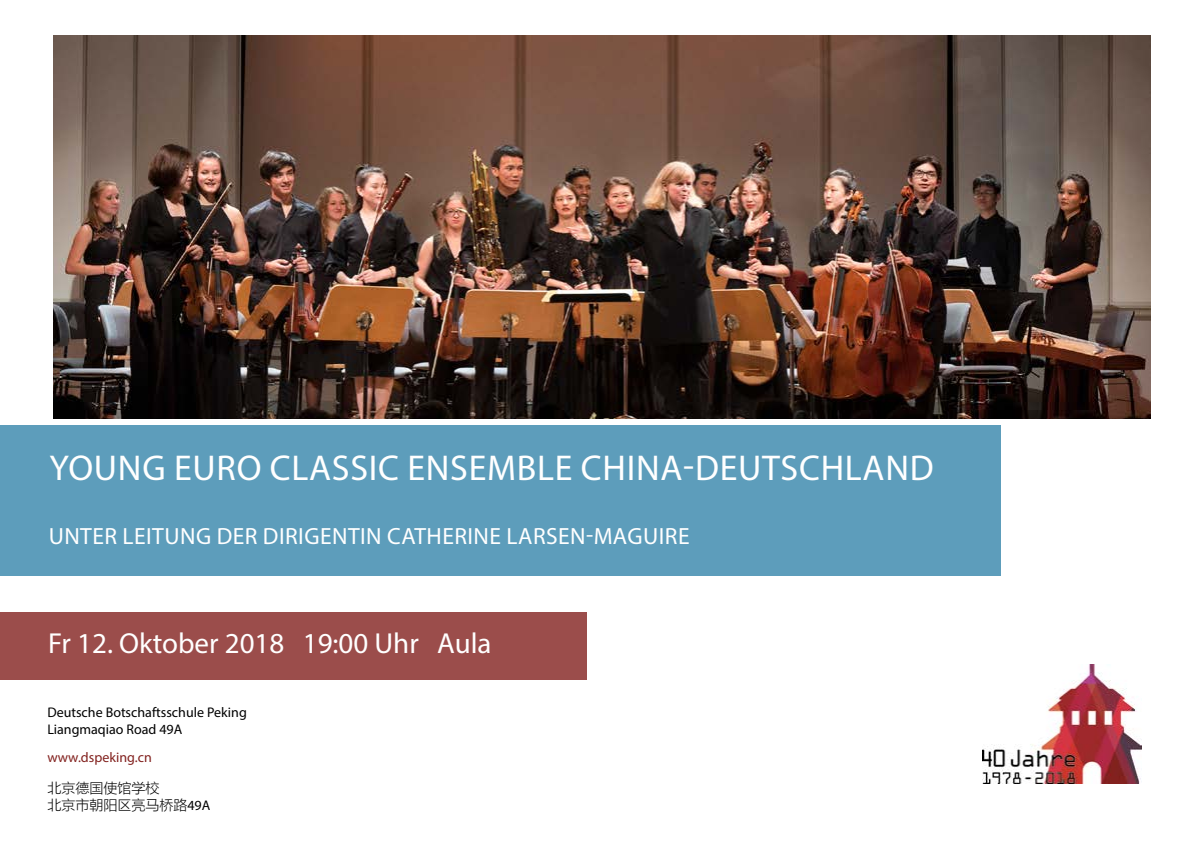
<style>
.page{position:relative;width:1191px;height:842px;background:#fff}
.page>*{position:absolute;margin:0;border:0;box-sizing:border-box;transform-origin:0 0}
.t1{font:36px "Myriad Pro";letter-spacing:.02em;color:#fff}
.t2{font:29px "Myriad Pro";color:#fff}
.t3{font:23.5px "Myriad Pro";letter-spacing:.02em;color:#fff}
.t4{font:14px/16.8px "Myriad Pro";color:#000}
.t5{font:14px/16.8px "FZLTXHK GBK1 0";color:#000}
.t6{font:14px "Myriad Pro";color:#82211e}
.s1{font-family:"Myriad Pro"}
</style>
<div class="page">
<div style="left:0;top:612px;width:586px;height:68px;background:#9b4d4b"></div>
<div style="left:0;top:425px;width:1001px;height:150px;background:#5d9dbb"></div>
<img style="left:54px;top:35px;width:1096px;height:384px">
<img style="left:983px;top:664px;width:158px;height:120px">
<h1 class="t1" style="left:49px;top:446px;width:885px">YOUNG EURO CLASSIC ENSEMBLE CHINA-DEUTSCHLAND</h1>
<h3 class="t3" style="left:49px;top:521px;width:642px">UNTER LEITUNG DER DIRIGENTIN CATHERINE LARSEN-MAGUIRE</h3>
<h2 class="t2" style="left:48px;top:626px;width:445px">Fr 12. Oktober 2018 19:00 Uhr Aula</h2>
<p class="t4" style="left:47px;top:704px;width:201px">Deutsche Botschaftsschule Peking<br>Liangmaqiao Road 49A</p>
<p class="t6" style="left:47px;top:749px;width:106px">www.dspeking.cn</p>
<p class="t5" style="left:47px;top:780px;width:164px">北京德国使馆学校<br>北京市朝阳区亮马桥路<span class="s1">49A</span></p>
</div>
